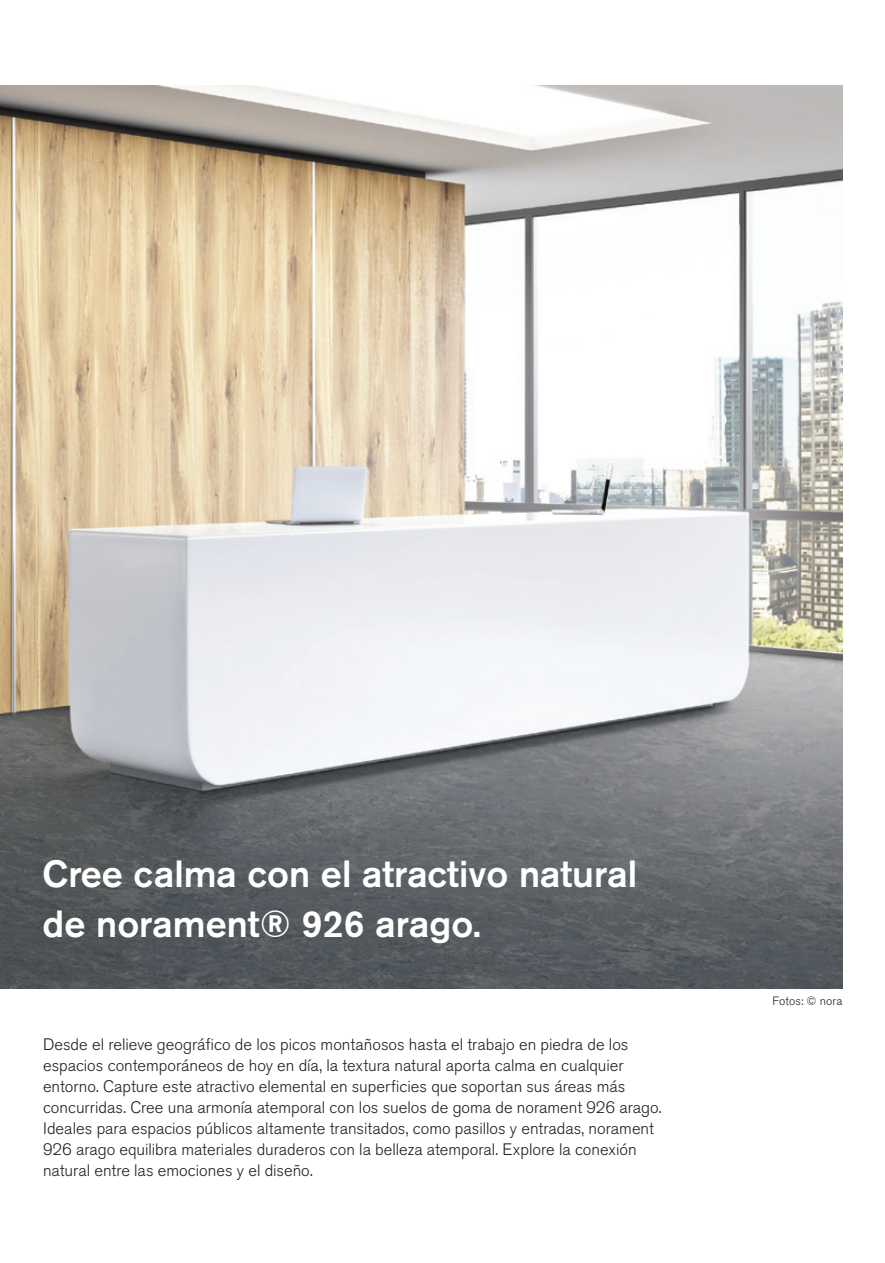
<style>
.page{position:relative;width:885px;height:1263px;background:#fff}
.page>*{position:absolute;margin:0;border:0;box-sizing:border-box;transform-origin:0 0}
.t1{font:500 37.5px/49.5px "Akzidenz Grotesk Pro";color:#fff}
.t2{font:300 16.5px/21px "Akzidenz Grotesk Pro";color:#231f20}
.t3{font:300 12px "Akzidenz Grotesk Pro";letter-spacing:.015em;color:#231f20}
</style>
<div class="page">
<img style="left:0;top:85px;width:842px;height:903px">
<h1 class="t1" style="left:43px;top:849px;width:596px">Cree calma con el atractivo natural de norament® 926 arago.</h1>
<p class="t2" style="left:43px;top:1034px;width:620px">Desde el relieve geográfico de los picos montañosos hasta el trabajo en piedra de los espacios contemporáneos de hoy en día, la textura natural aporta calma en cualquier entorno. Capture este atractivo elemental en superficies que soportan sus áreas más concurridas. Cree una armonía atemporal con los suelos de goma de norament 926 arago.<br>Ideales para espacios públicos altamente transitados, como pasillos y entradas, norament 926 arago equilibra materiales duraderos con la belleza atemporal. Explore la conexión natural entre las emociones y el diseño.</p>
<p class="t3" style="left:772px;top:993px;width:72px">Fotos: © nora</p>
</div>
